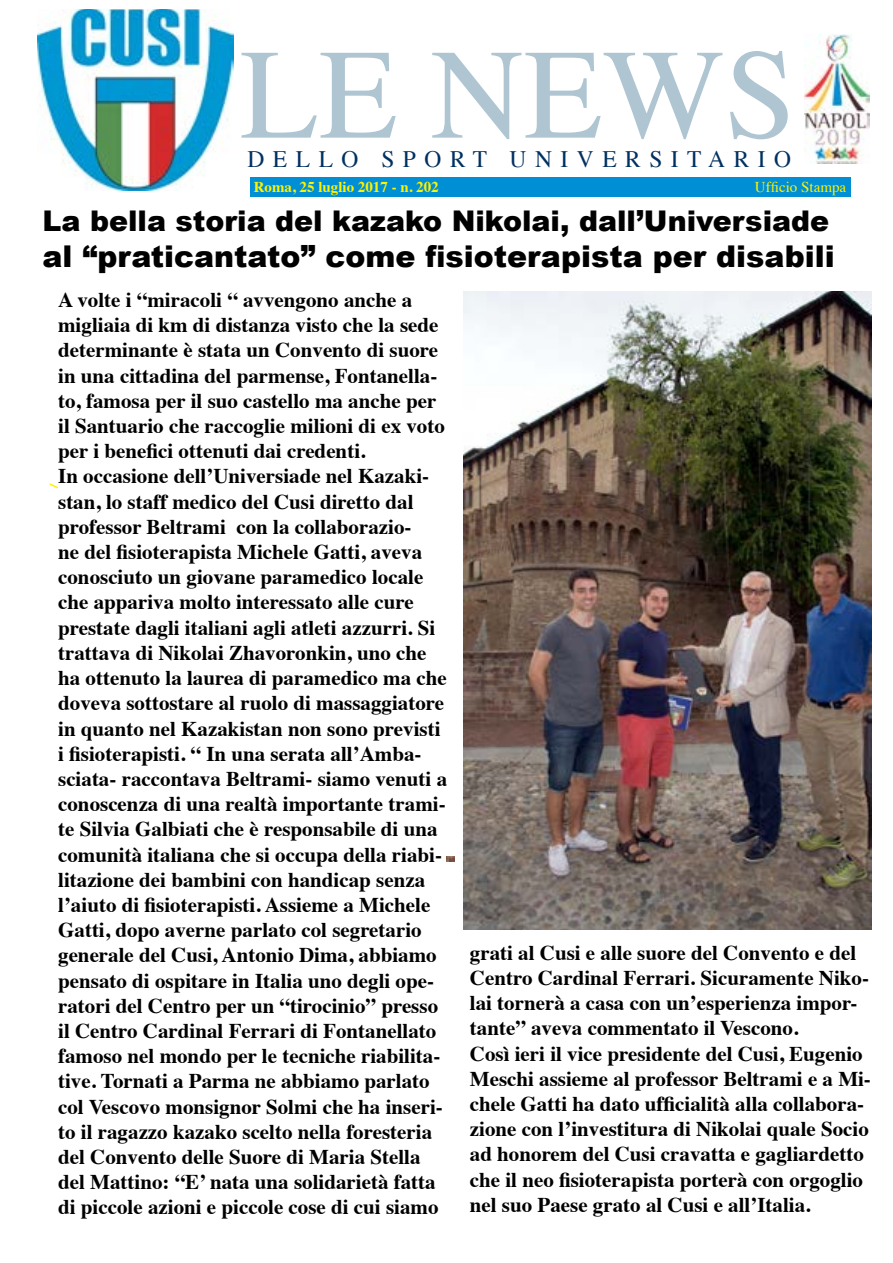
<style>
.page{position:relative;width:893px;height:1263px;background:#fff}
.page>*{position:absolute;margin:0;border:0;box-sizing:border-box;transform-origin:0 0}
.t1{font:128.25px "Times";letter-spacing:.005em;color:#afc6d2}
.t2{font:900 30px "Arial";color:#000}
.t3{font:900 28.5px "Arial";color:#000}
.t4{font:23.55px "Times";letter-spacing:.36em;color:#003161}
.t5{font:700 21px/25.2px "Times";color:#000}
.t6{font:700 15px "Times";color:#fff200}
.t7{font:15px "Times";color:#fff200}
</style>
<div class="page">
<div style="left:250px;top:178px;width:600px;height:19px;background:#008fd5"></div>
<img style="left:38px;top:9px;width:196px;height:182px">
<img style="left:805px;top:34px;width:65px;height:129px">
<svg style="left:49px;top:483px;width:9px;height:6px"></svg>
<svg style="left:446px;top:856px;width:8px;height:6px"></svg>
<img style="left:463px;top:291px;width:408px;height:638px">
<h1 class="t1" style="left:240px;top:-25px;width:557px">LE NEWS</h1>
<p class="t4" style="left:247px;top:137px;width:545px">DELLO SPORT UNIVERSITARIO</p>
<p class="t6" style="left:254px;top:173px;width:187px">Roma, 25 luglio 2017 - n. 202</p>
<p class="t7" style="left:755px;top:173px;width:93px">Ufficio Stampa</p>
<h3 class="t3" style="left:43px;top:200px;width:788px">La bella storia del kazako Nikolai, dall’Universiade</h3>
<h2 class="t2" style="left:43px;top:234px;width:794px">al “praticantato” come fisioterapista per disabili</h2>
<p class="t5" style="left:58px;top:285px;width:391px">A volte i “miracoli “ avvengono anche a migliaia di km di distanza visto che la sede determinante è stata un Convento di suore in una cittadina del parmense, Fontanella&shy;to, famosa per il suo castello ma anche per il Santuario che raccoglie milioni di ex voto per i benefici ottenuti dai credenti.<br>In occasione dell’Universiade nel Kazaki&shy;stan, lo staff medico del Cusi diretto dal professor Beltrami con la collaborazio-<br>ne del fisioterapista Michele Gatti, aveva conosciuto un giovane paramedico locale che appariva molto interessato alle cure prestate dagli italiani agli atleti azzurri. Si trattava di Nikolai Zhavoronkin, uno che ha ottenuto la laurea di paramedico ma che doveva sottostare al ruolo di massaggiatore in quanto nel Kazakistan non sono previsti i fisioterapisti. “ In una serata all’Amba&shy;sciata- raccontava Beltrami- siamo venuti a conoscenza di una realtà importante trami&shy;te Silvia Galbiati che è responsabile di una comunità italiana che si occupa della riabi&shy;litazione dei bambini con handicap senza l’aiuto di fisioterapisti. Assieme a Michele Gatti, dopo averne parlato col segretario generale del Cusi, Antonio Dima, abbiamo pensato di ospitare in Italia uno degli ope&shy;ratori del Centro per un “tirocinio” presso il Centro Cardinal Ferrari di Fontanellato famoso nel mondo per le tecniche riabilita&shy;tive. Tornati a Parma ne abbiamo parlato col Vescovo monsignor Solmi che ha inseri&shy;to il ragazzo kazako scelto nella foresteria del Convento delle Suore di Maria Stella del Mattino: “E’ nata una solidarietà fatta di piccole azioni e piccole cose di cui siamo</p>
<p class="t5" style="left:470px;top:938px;width:403px">grati al Cusi e alle suore del Convento e del Centro Cardinal Ferrari. Sicuramente Niko&shy;lai tornerà a casa con un’esperienza impor&shy;tante” aveva commentato il Vescono.<br>Così ieri il vice presidente del Cusi, Eugenio Meschi assieme al professor Beltrami e a Mi&shy;chele Gatti ha dato ufficialità alla collabora&shy;zione con l’investitura di Nikolai quale Socio ad honorem del Cusi cravatta e gagliardetto che il neo fisioterapista porterà con orgoglio nel suo Paese grato al Cusi e all’Italia.</p>
</div>
